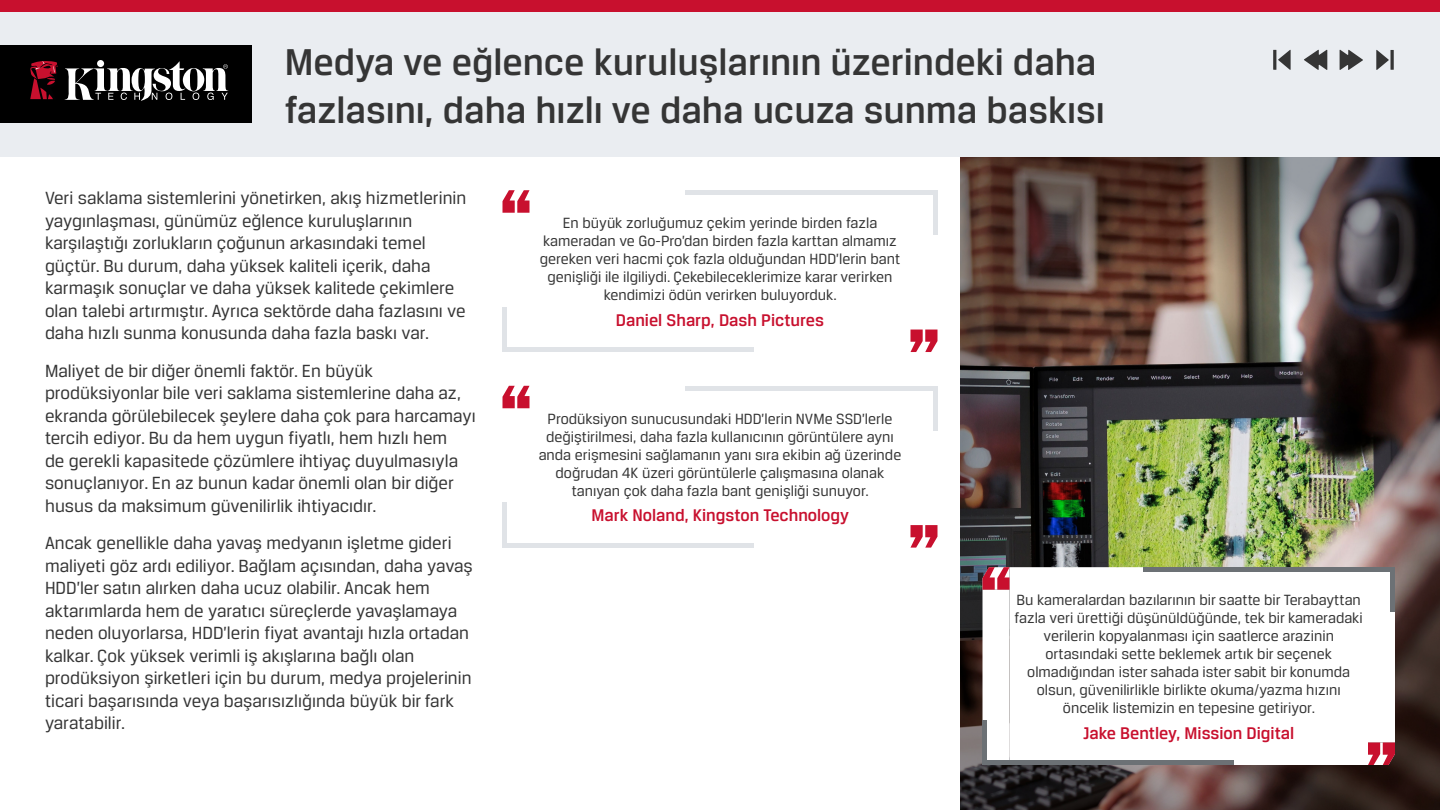
<style>
.page{position:relative;width:1440px;height:810px;background:#fff}
.page>*{position:absolute;margin:0;border:0;box-sizing:border-box;transform-origin:0 0}
.t1{font:500 39.75px/47.7px "Breuer Text";color:#353535}
.t2{font:18.75px/22.5px "Breuer Text";color:#353535}
.t3{font:500 18px "Breuer Text";color:#c8102e}
.t4{font:15.75px/18px "Breuer Text";color:#353535;text-align:center}
</style>
<div class="page">
<img style="left:960px;top:156px;width:480px;height:654px">
<div style="left:0;top:0;width:1440px;height:156px;background:#eaedf1"></div>
<div style="left:0;top:0;width:1440px;height:11px;background:#c8102e"></div>
<div style="left:0;top:45px;width:251px;height:78px;background:#000"></div>
<div style="left:97px;top:60px;width:7px;height:7px;background:#fff;border-radius:50%"></div>
<svg style="left:65px;top:62px;width:163px;height:39px"></svg>
<svg style="left:30px;top:61px;width:28px;height:39px"></svg>
<svg style="left:1304px;top:50px;width:23px;height:20px"></svg>
<svg style="left:1340px;top:50px;width:23px;height:20px"></svg>
<svg style="left:1273px;top:50px;width:18px;height:20px"></svg>
<svg style="left:1376px;top:50px;width:18px;height:20px"></svg>
<svg style="left:502px;top:190px;width:28px;height:23px"></svg>
<div style="left:686px;top:190px;width:224px;height:5px;background:#e0e3e7"></div>
<div style="left:910px;top:190px;width:28px;height:5px;background:#e0e3e7"></div>
<div style="left:933px;top:190px;width:5px;height:23px;background:#e0e3e7"></div>
<div style="left:502px;top:307px;width:5px;height:23px;background:#e0e3e7"></div>
<div style="left:933px;top:213px;width:5px;height:22px;background:#e0e3e7"></div>
<hr style="left:502px;top:348px;width:28px;height:4px;background:#e0e3e7">
<div style="left:502px;top:330px;width:5px;height:22px;background:#e0e3e7"></div>
<hr style="left:530px;top:348px;width:224px;height:4px;background:#e0e3e7">
<svg style="left:910px;top:330px;width:28px;height:22px"></svg>
<svg style="left:982px;top:567px;width:413px;height:198px"></svg>
<svg style="left:982px;top:567px;width:28px;height:23px"></svg>
<div style="left:1143px;top:567px;width:225px;height:5px;background:#6c7175"></div>
<div style="left:1368px;top:567px;width:27px;height:5px;background:#6c7175"></div>
<div style="left:1390px;top:567px;width:5px;height:23px;background:#6c7175"></div>
<div style="left:982px;top:720px;width:5px;height:22px;background:#6c7175"></div>
<div style="left:1390px;top:590px;width:5px;height:22px;background:#6c7175"></div>
<div style="left:982px;top:760px;width:28px;height:5px;background:#6c7175"></div>
<div style="left:982px;top:742px;width:5px;height:23px;background:#6c7175"></div>
<div style="left:1010px;top:760px;width:224px;height:5px;background:#6c7175"></div>
<svg style="left:1368px;top:742px;width:27px;height:23px"></svg>
<svg style="left:502px;top:386px;width:431px;height:117px"></svg>
<svg style="left:502px;top:386px;width:28px;height:22px"></svg>
<hr style="left:686px;top:386px;width:224px;height:4px;background:#e0e3e7">
<hr style="left:910px;top:386px;width:28px;height:4px;background:#e0e3e7">
<div style="left:933px;top:386px;width:5px;height:22px;background:#e0e3e7"></div>
<div style="left:502px;top:503px;width:5px;height:22px;background:#e0e3e7"></div>
<div style="left:933px;top:408px;width:5px;height:23px;background:#e0e3e7"></div>
<div style="left:502px;top:543px;width:28px;height:5px;background:#e0e3e7"></div>
<div style="left:502px;top:525px;width:5px;height:23px;background:#e0e3e7"></div>
<div style="left:530px;top:543px;width:224px;height:5px;background:#e0e3e7"></div>
<svg style="left:910px;top:525px;width:28px;height:23px"></svg>
<h1 class="t1" style="left:285px;top:37px;width:822px">Medya ve eğlence kuruluşlarının üzerindeki daha fazlasını, daha hızlı ve daha ucuza sunma baskısı</h1>
<p class="t2" style="left:45px;top:187px;width:423px">Veri saklama sistemlerini yönetirken, akış hizmetlerinin yaygınlaşması, günümüz eğlence kuruluşlarının karşılaştığı zorlukların çoğunun arkasındaki temel güçtür. Bu durum, daha yüksek kaliteli içerik, daha karmaşık sonuçlar ve daha yüksek kalitede çekimlere olan talebi artırmıştır. Ayrıca sektörde daha fazlasını ve daha hızlı sunma konusunda daha fazla baskı var.</p>
<p class="t2" style="left:45px;top:359px;width:432px">Maliyet de bir diğer önemli faktör. En büyük prodüksiyonlar bile veri saklama sistemlerine daha az, ekranda görülebilecek şeylere daha çok para harcamayı tercih ediyor. Bu da hem uygun fiyatlı, hem hızlı hem<br>de gerekli kapasitede çözümlere ihtiyaç duyulmasıyla sonuçlanıyor. En az bunun kadar önemli olan bir diğer husus da maksimum güvenilirlik ihtiyacıdır.</p>
<p class="t2" style="left:45px;top:532px;width:429px">Ancak genellikle daha yavaş medyanın işletme gideri maliyeti göz ardı ediliyor. Bağlam açısından, daha yavaş HDD’ler satın alırken daha ucuz olabilir. Ancak hem aktarımlarda hem de yaratıcı süreçlerde yavaşlamaya neden oluyorlarsa, HDD’lerin fiyat avantajı hızla ortadan kalkar. Çok yüksek verimli iş akışlarına bağlı olan prodüksiyon şirketleri için bu durum, medya projelerinin ticari başarısında veya başarısızlığında büyük bir fark yaratabilir.</p>
<p class="t4" style="left:540px;top:214px;width:362px">En büyük zorluğumuz çekim yerinde birden fazla kameradan ve Go-Pro’dan birden fazla karttan almamız gereken veri hacmi çok fazla olduğundan HDD’lerin bant genişliği ile ilgiliydi. Çekebileceklerimize karar verirken kendimizi ödün verirken buluyorduk.</p>
<p class="t3" style="left:616px;top:310px;width:210px">Daniel Sharp, Dash Pictures</p>
<p class="t4" style="left:539px;top:409px;width:364px">Prodüksiyon sunucusundaki HDD’lerin NVMe SSD’lerle değiştirilmesi, daha fazla kullanıcının görüntülere aynı anda erişmesini sağlamanın yanı sıra ekibin ağ üzerinde doğrudan 4K üzeri görüntülerle çalışmasına olanak tanıyan çok daha fazla bant genişliği sunuyor.</p>
<p class="t3" style="left:591px;top:505px;width:259px">Mark Noland, Kingston Technology</p>
<p class="t4" style="left:1015px;top:591px;width:350px">Bu kameralardan bazılarının bir saatte bir Terabayttan fazla veri ürettiği düşünüldüğünde, tek bir kameradaki verilerin kopyalanması için saatlerce arazinin ortasındaki sette beklemek artık bir seçenek olmadığından ister sahada ister sabit bir konumda olsun, güvenilirlikle birlikte okuma/yazma hızını öncelik listemizin en tepesine getiriyor.</p>
<p class="t3" style="left:1083px;top:723px;width:213px">Jake Bentley, Mission Digital</p>
</div>
